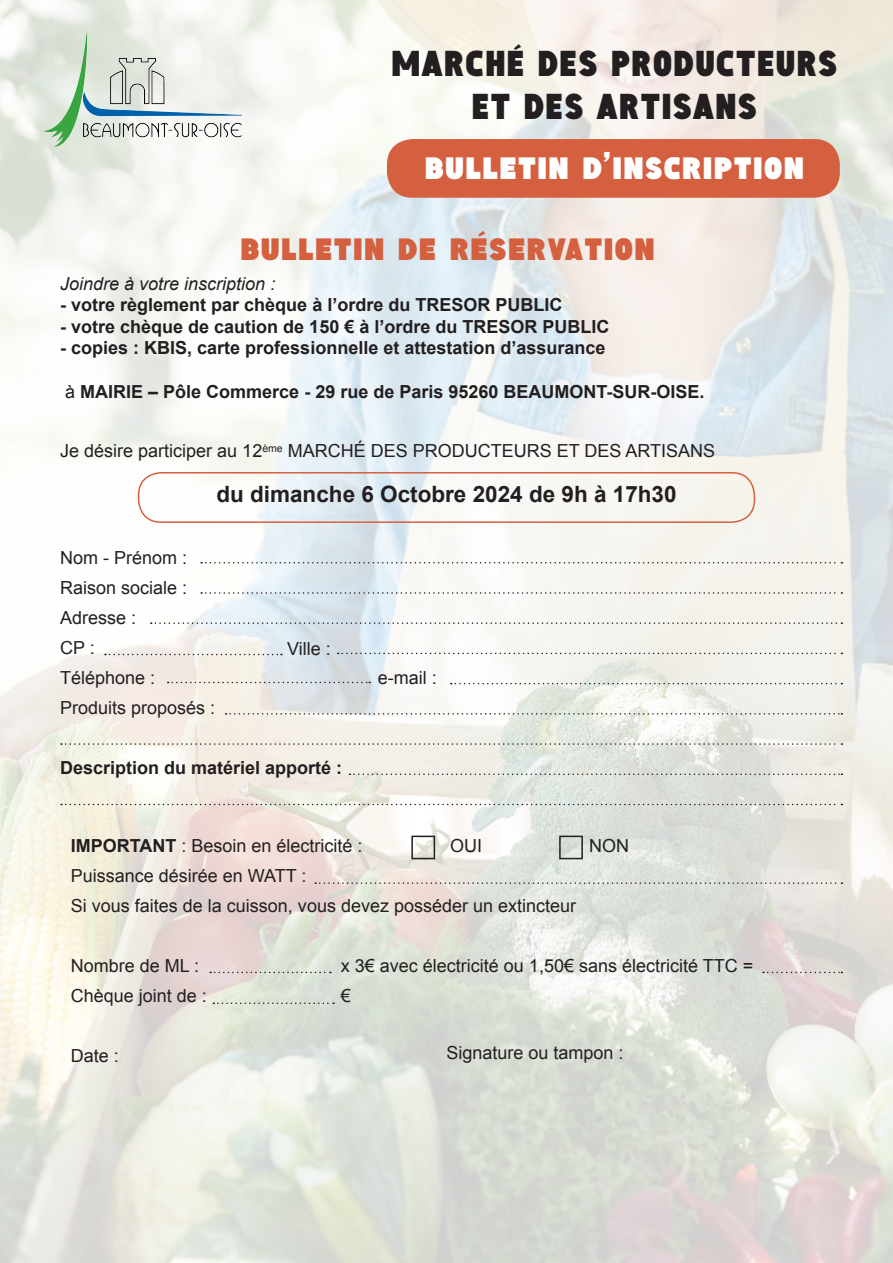
<style>
.page{position:relative;width:893px;height:1263px;background:#fff}
.page>*{position:absolute;margin:0;border:0;box-sizing:border-box;transform-origin:0 0}
.t1{font:36px "Aguardiente";color:#231f20}
.t2{font:36px "Aguardiente";color:#fff}
.t3{font:36px "Aguardiente";color:#d4603f}
.t4{font:700 22.5px "Arial";color:#231f20}
.t5{font:18px "Arial";color:#231f20}
.t6{font:700 18px "Arial";color:#231f20}
.t7{font:italic 18px "Arial";color:#231f20}
.s1{font-weight:400}
.s2{font-weight:700}
</style>
<div class="page">
<img style="left:0;top:0;width:893px;height:1263px">
<img style="left:43px;top:32px;width:198px;height:115px">
<div style="left:387px;top:139px;width:453px;height:59px;background:#d4603f;border-radius:26px"></div>
<div style="left:138px;top:472px;width:617px;height:51px;border:2px solid #d4603f;border-radius:23px"></div>
<svg style="left:201px;top:562px;width:641px;height:1px"></svg>
<svg style="left:201px;top:592px;width:641px;height:2px"></svg>
<svg style="left:151px;top:622px;width:691px;height:2px"></svg>
<svg style="left:338px;top:653px;width:504px;height:1px"></svg>
<svg style="left:451px;top:683px;width:391px;height:1px"></svg>
<svg style="left:168px;top:682px;width:202px;height:1px"></svg>
<svg style="left:210px;top:972px;width:121px;height:1px"></svg>
<svg style="left:213px;top:1002px;width:121px;height:2px"></svg>
<svg style="left:763px;top:972px;width:79px;height:1px"></svg>
<svg style="left:315px;top:882px;width:527px;height:2px"></svg>
<svg style="left:105px;top:654px;width:177px;height:1px"></svg>
<svg style="left:226px;top:713px;width:616px;height:2px"></svg>
<svg style="left:61px;top:743px;width:781px;height:2px;background:#c9c7c1"></svg>
<svg style="left:61px;top:804px;width:781px;height:1px"></svg>
<svg style="left:349px;top:773px;width:493px;height:2px"></svg>
<div style="left:411px;top:836px;width:24px;height:23px;border:2px solid #231f20"></div>
<div style="left:559px;top:836px;width:24px;height:23px;border:2px solid #231f20"></div>
<p class="t1" style="left:391px;top:43px;width:449px">MARCHÉ DES PRODUCTEURS</p>
<p class="t1" style="left:471px;top:86px;width:288px">ET DES ARTISANS</p>
<p class="t2" style="left:424px;top:146px;width:382px">bulletin d’inscription</p>
<p class="t3" style="left:240px;top:227px;width:417px">bulletin de réservation</p>
<p class="t7" style="left:60px;top:272px;width:217px">Joindre à votre inscription :</p>
<p class="t6" style="left:60px;top:293px;width:504px">- votre règlement par chèque à l’ordre du TRESOR PUBLIC</p>
<p class="t6" style="left:60px;top:314px;width:551px">- votre chèque de caution de 150 € à l’ordre du TRESOR PUBLIC</p>
<p class="t6" style="left:60px;top:336px;width:547px">- copies : KBIS, carte professionnelle et attestation d’assurance</p>
<p class="t6" style="left:65px;top:379px;width:641px"><span class="s1">à</span> MAIRIE – Pôle Commerce - 29 rue de Paris 95260 BEAUMONT-SUR-OISE.</p>
<p class="t5" style="left:60px;top:439px;width:656px">Je désire participer au 12<sup>ème</sup> MARCHÉ DES PRODUCTEURS ET DES ARTISANS</p>
<p class="t4" style="left:216px;top:479px;width:462px">du dimanche 6 Octobre 2024 de 9h à 17h30</p>
<p class="t5" style="left:60px;top:545px;width:129px">Nom - Prénom :</p>
<p class="t5" style="left:60px;top:575px;width:129px">Raison sociale :</p>
<p class="t5" style="left:60px;top:605px;width:78px">Adresse :</p>
<p class="t5" style="left:60px;top:635px;width:36px">CP :</p>
<p class="t5" style="left:60px;top:665px;width:97px">Téléphone :</p>
<p class="t5" style="left:60px;top:695px;width:157px">Produits proposés :</p>
<p class="t5" style="left:287px;top:637px;width:45px">Ville :</p>
<p class="t6" style="left:60px;top:755px;width:284px">Description du matériel apporté :</p>
<p class="t5" style="left:378px;top:665px;width:61px">e-mail :</p>
<p class="t5" style="left:450px;top:834px;width:34px">OUI</p>
<p class="t5" style="left:589px;top:834px;width:41px">NON</p>
<p class="t5" style="left:71px;top:834px;width:293px"><span class="s2">IMPORTANT</span> : Besoin en électricité :</p>
<p class="t5" style="left:71px;top:864px;width:237px">Puissance désirée en WATT :</p>
<p class="t5" style="left:71px;top:894px;width:507px">Si vous faites de la cuisson, vous devez posséder un extincteur</p>
<p class="t5" style="left:71px;top:954px;width:130px">Nombre de ML :</p>
<p class="t5" style="left:341px;top:954px;width:414px">x 3€ avec électricité ou 1,50€ sans électricité TTC =</p>
<p class="t5" style="left:71px;top:984px;width:138px">Chèque joint de :</p>
<p class="t5" style="left:341px;top:984px;width:12px">€</p>
<p class="t5" style="left:71px;top:1044px;width:50px">Date :</p>
<p class="t5" style="left:446px;top:1041px;width:179px">Signature ou tampon :</p>
</div>
